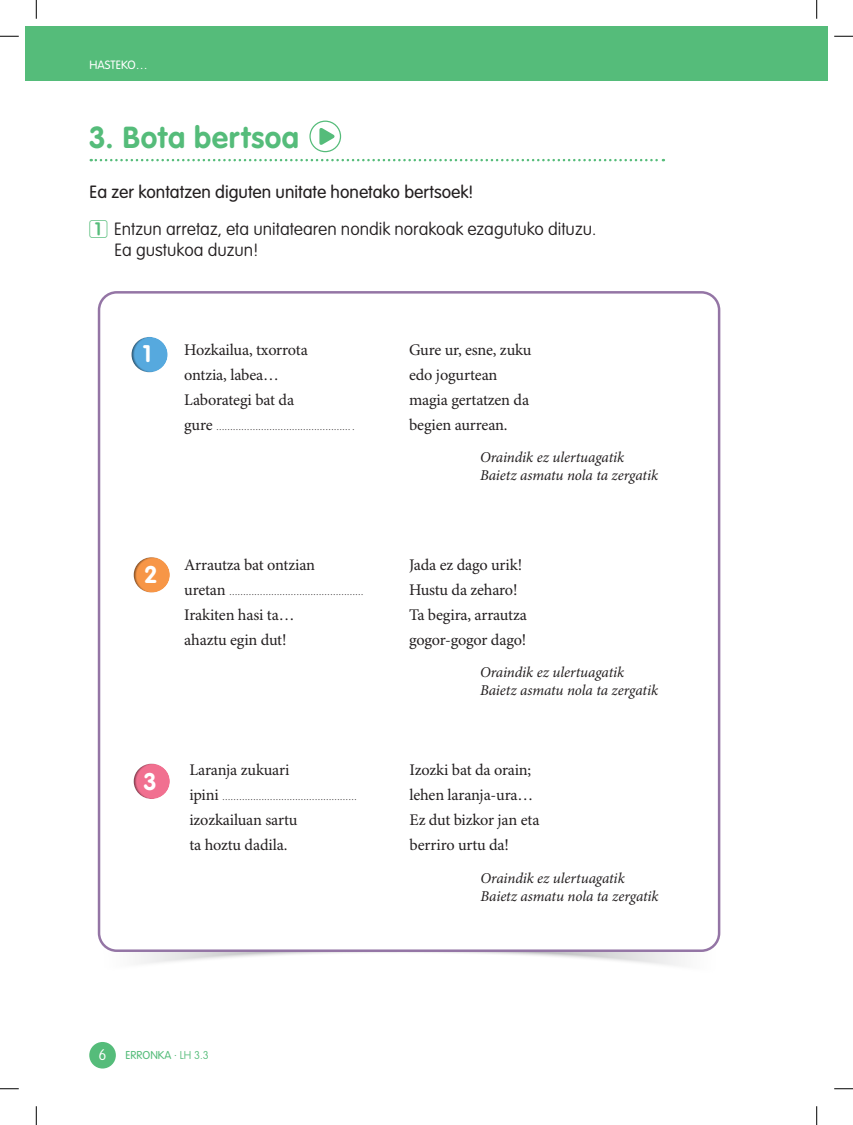
<style>
.page{position:relative;width:853px;height:1125px;background:#fff}
.page>*{position:absolute;margin:0;border:0;box-sizing:border-box;transform-origin:0 0}
.t1{font:700 30px "VAG Rounded Next";letter-spacing:.015em;color:#55bc7a}
.t2{font:700 23.75px "VAG Rounded Next";color:#fff}
.t3{font:300 17.5px/37.6px "VAG Rounded Next";color:#231f20}
.t4{font:16.25px/25px "Minion Pro";letter-spacing:-.01em;color:#231f20}
.t5{font:italic 15px/18px "Minion Pro";letter-spacing:-.005em;color:#231f20}
.t6{font:300 15px "VAG Rounded Next";color:#fff}
.t7{font:11.88px "VAG Rounded Next";color:#fff}
.t8{font:11.25px "VAG Rounded Next";color:#55bc7a}
.t9{font:8.75px "Minion Pro";color:#231f20}
.s1{font-weight:400}
.s2{font-family:"enumkimu LH3";font-weight:400;font-size:22.5px;color:#55bc7a}
.s3{font-size:16.25px}
.s4{font-weight:300}
</style>
<div class="page">
<svg style="left:102px;top:942px;width:614px;height:24px"></svg>
<div style="left:99px;top:292px;width:619px;height:659px;background:#fff;border-radius:18px"></div>
<div style="left:89px;top:1042px;width:27px;height:26px;background:#55bc7a;border-radius:50%"></div>
<div style="left:26px;top:26px;width:800px;height:55px;background:#55bc7a"></div>
<svg style="left:91px;top:159px;width:572px;height:2px"></svg>
<div style="left:309px;top:121px;width:32px;height:31px;border:1px solid #55bc7a;border-radius:50%"></div>
<svg style="left:319px;top:128px;width:16px;height:17px"></svg>
<div style="left:129px;top:335px;width:39px;height:38px;background:#231f20;opacity:.5"></div>
<div style="left:131px;top:555px;width:39px;height:39px;background:#231f20;opacity:.5"></div>
<div style="left:131px;top:761px;width:39px;height:39px;background:#231f20;opacity:.5"></div>
<svg style="left:0;top:35px;width:19px;height:2px"></svg>
<svg style="left:834px;top:35px;width:18px;height:2px"></svg>
<svg style="left:0;top:1088px;width:19px;height:1px"></svg>
<svg style="left:834px;top:1088px;width:18px;height:1px"></svg>
<svg style="left:35px;top:0;width:2px;height:19px"></svg>
<svg style="left:35px;top:1106px;width:2px;height:19px"></svg>
<svg style="left:816px;top:0;width:1px;height:19px"></svg>
<svg style="left:816px;top:1106px;width:1px;height:19px"></svg>
<p class="t7" style="left:89px;top:58px;width:60px">HASTEKO…</p>
<h1 class="t1" style="left:89px;top:118px;width:211px">3. Bota bertsoa</h1>
<p class="t3" style="left:89px;top:173px;width:508px"><span class="s1">Ea zer kontatzen diguten unitate honetako bertsoek!<br></span><span class="s2">1</span> Entzun arretaz, eta unitatearen nondik norakoak ezagutuko dituzu.</p>
<p class="t3" style="left:114px;top:232px;width:145px">Ea gustukoa duzun!</p>
<h2 class="t2" style="left:143px;top:338px;width:10px">1</h2>
<p class="t4" style="left:184px;top:338px;width:125px">Hozkailua, txorrota ontzia, labea…<br>Laborategi bat da</p>
<p class="t9" style="left:184px;top:422px;width:172px"><span class="s3">gure</span> ………………………………………… .</p>
<h2 class="t2" style="left:145px;top:560px;width:14px">2</h2>
<p class="t4" style="left:184px;top:553px;width:132px">Arrautza bat ontzian</p>
<p class="t9" style="left:184px;top:587px;width:181px"><span class="s3">uretan</span> …………………………………………</p>
<p class="t4" style="left:184px;top:603px;width:112px">Irakiten hasi ta… ahaztu egin dut!</p>
<h2 class="t2" style="left:144px;top:766px;width:14px">3</h2>
<p class="t4" style="left:189px;top:758px;width:101px">Laranja zukuari</p>
<p class="t9" style="left:189px;top:792px;width:169px"><span class="s3">ipini</span> …………………………………………</p>
<p class="t4" style="left:189px;top:808px;width:109px">izozkailuan sartu ta hoztu dadila.</p>
<p class="t4" style="left:409px;top:338px;width:124px">Gure ur, esne, zuku edo jogurtean magia gertatzen da begien aurrean.</p>
<p class="t5" style="left:479px;top:449px;width:179px">Oraindik ez ulertuagatik<br>Baietz asmatu nola ta zergatik</p>
<p class="t4" style="left:409px;top:553px;width:119px">Jada ez dago urik!<br>Hustu da zeharo!<br>Ta begira, arrautza gogor-gogor dago!</p>
<p class="t5" style="left:479px;top:664px;width:179px">Oraindik ez ulertuagatik<br>Baietz asmatu nola ta zergatik</p>
<p class="t4" style="left:409px;top:758px;width:131px">Izozki bat da orain; lehen laranja-ura…<br>Ez dut bizkor jan eta berriro urtu da!</p>
<p class="t5" style="left:480px;top:869px;width:179px">Oraindik ez ulertuagatik<br>Baietz asmatu nola ta zergatik</p>
<p class="t6" style="left:98px;top:1046px;width:10px">6</p>
<p class="t8" style="left:125px;top:1048px;width:85px">ERRONKA · <span class="s4">LH 3.3</span></p>
</div>
